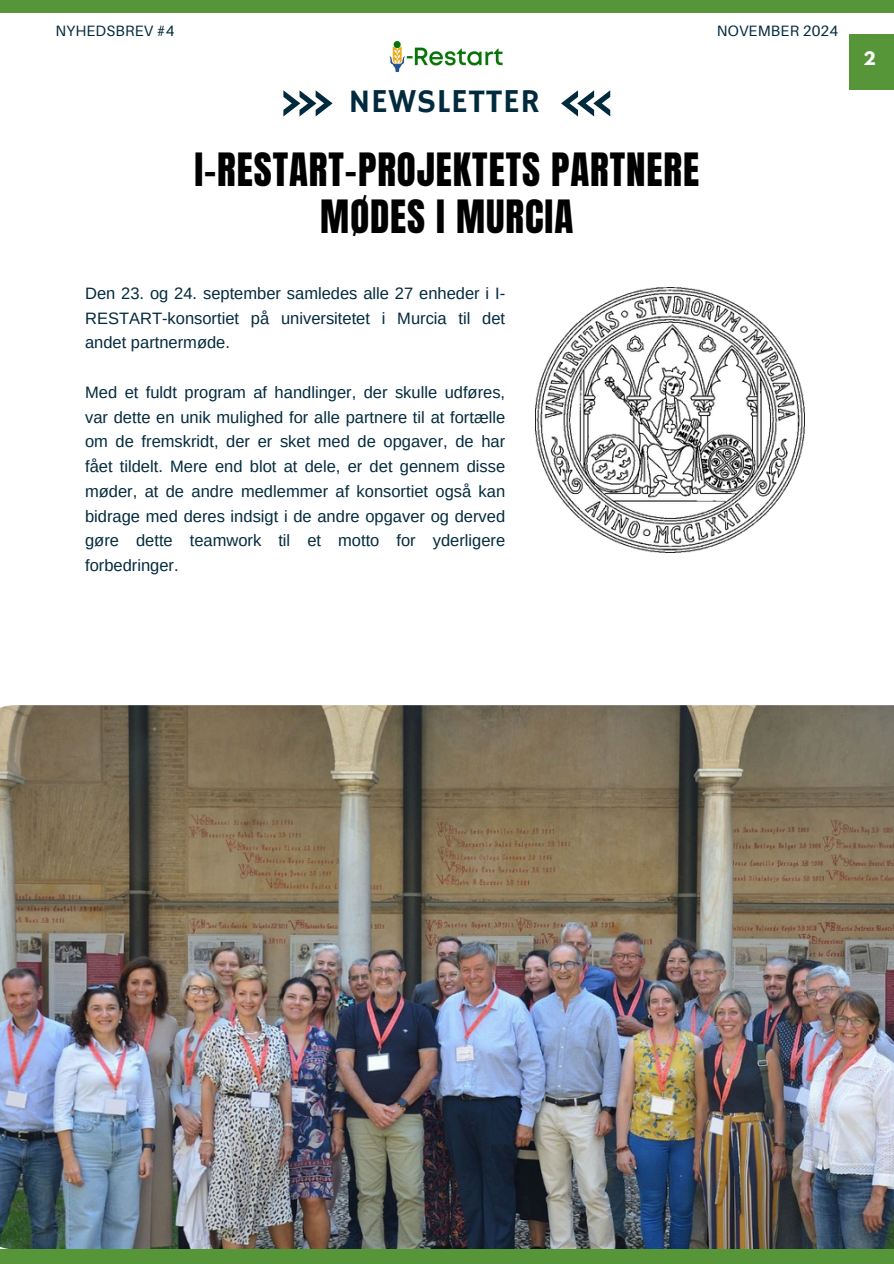
<style>
.page{position:relative;width:894px;height:1264px;background:#fff}
.page>*{position:absolute;margin:0;border:0;box-sizing:border-box;transform-origin:0 0}
.t1{font:39px/46.2px "Anton";letter-spacing:.025em;color:#000;text-align:center}
.t2{font:33.3px "Hammersmith One";letter-spacing:.02em;color:#022a3d}
.t3{font:16.5px/24.8px "Arimo";color:#022a3d;text-align:justify}
.t4{font:700 16.5px "League Spartan";color:#fff}
.t5{font:15px "Aileron";letter-spacing:.015em;color:#022a3d}
</style>
<div class="page">
<div style="left:0;top:0;width:893px;height:12px;background:#569639"></div>
<img style="left:0;top:705px;width:893px;height:544px">
<div style="left:0;top:1249px;width:893px;height:14px;background:#569639"></div>
<img style="left:389px;top:41px;width:114px;height:32px">
<svg style="left:283px;top:90px;width:49px;height:26px"></svg>
<svg style="left:561px;top:90px;width:49px;height:26px"></svg>
<img style="left:535px;top:287px;width:268px;height:266px">
<div style="left:849px;top:34px;width:44px;height:55px;background:#569639"></div>
<h1 class="t5" style="left:55px;top:21px;width:121px">NYHEDSBREV #4</h1>
<p class="t5" style="left:716px;top:21px;width:123px">NOVEMBER 2024</p>
<p class="t2" style="left:348px;top:81px;width:193px">NEWSLETTER</p>
<p class="t1" style="left:194px;top:148px;width:506px">I-RESTART-PROJEKTETS PARTNERE<br>MØDES I MURCIA</p>
<h2 class="t3" style="left:85px;top:281px;width:421px">Den 23. og 24. september samledes alle 27 enheder i I-RESTART-konsortiet på universitetet i Murcia til det andet partnermøde.</h2>
<p class="t3" style="left:85px;top:380px;width:421px">Med et fuldt program af handlinger, der skulle udføres, var dette en unik mulighed for alle partnere til at fortælle om de fremskridt, der er sket med de opgaver, de har fået tildelt. Mere end blot at dele, er det gennem disse møder, at de andre medlemmer af konsortiet også kan bidrage med deres indsigt i de andre opgaver og derved gøre dette teamwork til et motto for yderligere forbedringer.</p>
<h3 class="t4" style="left:863px;top:51px;width:14px">2</h3>
</div>
